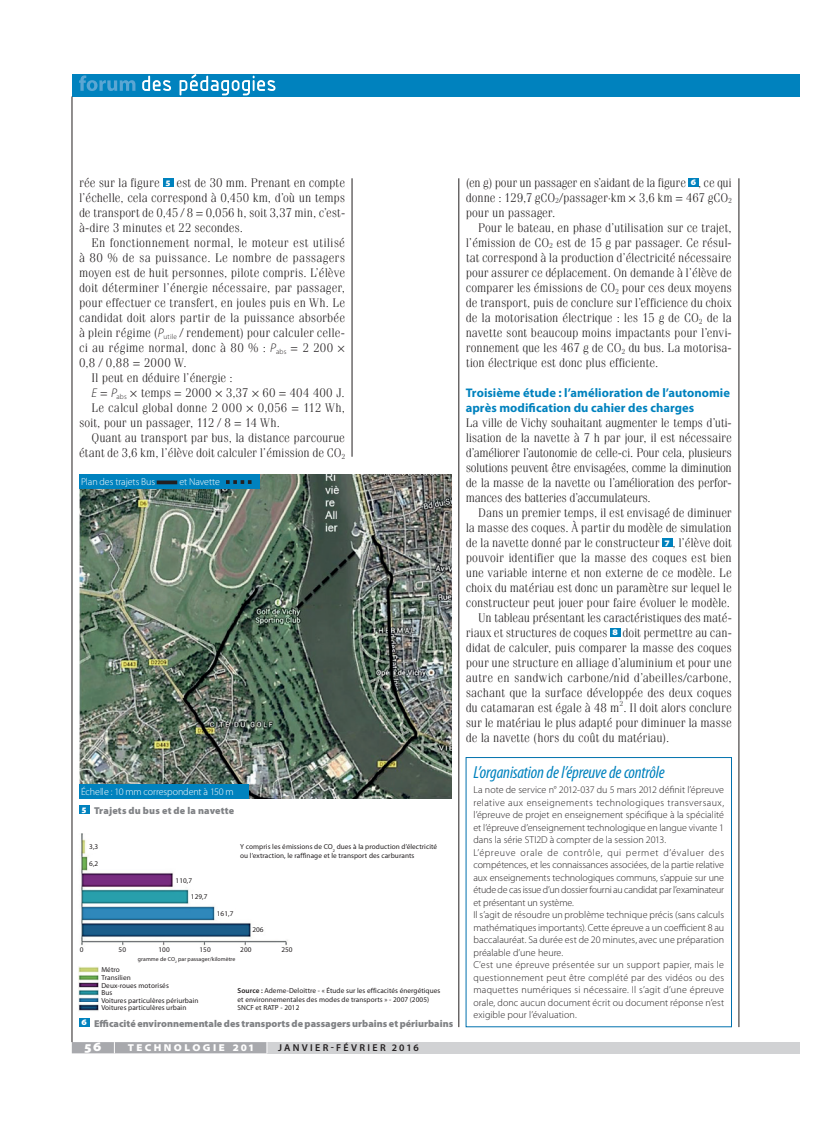
<style>
.page{position:relative;width:818px;height:1126px;background:#fff}
.page>*{position:absolute;margin:0;border:0;box-sizing:border-box;transform-origin:0 0}
.t1{font:italic condensed 17.5px "Myriad Pro";letter-spacing:-.01em;color:#0082be}
.t2{font:900 semi-expanded 13.75px "Myriad Pro";color:#fff}
.t3{font:300 12.5px/15px "Fenice Std";color:#231f20;text-align:justify}
.t4{font:700 12.5px/15px "Myriad Pro";letter-spacing:.005em;color:#0082be}
.t5{font:300 10px/12.5px "Myriad Pro";letter-spacing:.005em;color:#231f20}
.t6{font:900 10px "Myriad Pro";color:#808285}
.t7{font:300 10px "Myriad Pro";letter-spacing:-.01em;color:#fff}
.t8{font:900 10px "Myriad Pro";letter-spacing:.02em;color:#808285}
.t9{font:600 10px "Myriad Pro";letter-spacing:.235em;color:#231f20}
.t10{font:900 semi-expanded 10px "Myriad Pro";letter-spacing:.24em;color:#fff}
.t11{font:7.25px/7.5px "Myriad Pro";letter-spacing:.01em;color:#231f20}
.t12{font:300 7.25px "Fenice Std";color:#231f20}
.t13{font:5.88px "Myriad Pro";letter-spacing:.01em;color:#231f20}
.s1{font-family:"Myriad Pro";font-weight:900;font-stretch:semi-expanded;font-size:9px;color:#fff}
.s2{font-family:"Myriad Pro";font-style:italic}
.s3{font-weight:600}
</style>
<div class="page">
<div style="left:267px;top:1041px;width:531px;height:12px;background:#d1d2d4"></div>
<svg style="left:72px;top:1041px;width:195px;height:12px;background:#b0b1b5"></svg>
<div style="left:781px;top:74px;width:17px;height:22px;background:#0082be"></div>
<div style="left:72px;top:74px;width:709px;height:22px;background:#0082be"></div>
<svg style="left:142px;top:74px;width:133px;height:21px"></svg>
<svg style="left:79px;top:75px;width:56px;height:16px"></svg>
<hr style="left:458px;top:178px;width:1px;height:848px;background:#231f20">
<hr style="left:351px;top:178px;width:1px;height:278px;background:#231f20">
<hr style="left:738px;top:178px;width:1px;height:848px;background:#231f20">
<hr style="left:72px;top:96px;width:1px;height:945px;background:#231f20">
<div style="left:79px;top:805px;width:10px;height:8px;background:#0082be"></div>
<img style="left:79px;top:474px;width:372px;height:324px">
<div style="left:79px;top:783px;width:169px;height:15px;background:#0082be"></div>
<div style="left:79px;top:474px;width:181px;height:14px;background:#0082be"></div>
<svg style="left:157px;top:480px;width:20px;height:4px"></svg>
<svg style="left:226px;top:480px;width:25px;height:4px"></svg>
<div style="left:79px;top:1018px;width:10px;height:8px;background:#0082be"></div>
<img style="left:81px;top:833px;width:207px;height:114px">
<img style="left:78px;top:966px;width:21px;height:44px">
<div style="left:688px;top:178px;width:10px;height:8px;background:#0082be"></div>
<div style="left:661px;top:538px;width:11px;height:8px;background:#0082be"></div>
<div style="left:609px;top:628px;width:11px;height:8px;background:#0082be"></div>
<div style="left:163px;top:178px;width:10px;height:8px;background:#0082be"></div>
<p class="t3" style="left:79px;top:175px;width:267px">rée sur la figure <span class="s1">5</span> est de 30 mm. Prenant en compte l’échelle, cela correspond à 0,450 km, d’où un temps de transport de 0,45 / 8 = 0,056 h, soit 3,37 min, c’est&shy;à-dire 3 minutes et 22 secondes.</p>
<p class="t3" style="left:91px;top:235px;width:255px">En fonctionnement normal, le moteur est utilisé</p>
<p class="t3" style="left:79px;top:250px;width:267px">à 80 % de sa puissance. Le nombre de passagers</p>
<p class="t3" style="left:79px;top:265px;width:267px">moyen est de huit personnes, pilote compris. L’élève</p>
<p class="t3" style="left:79px;top:280px;width:267px">doit déterminer l’énergie nécessaire, par passager,</p>
<p class="t3" style="left:79px;top:295px;width:267px">pour effectuer ce transfert, en joules puis en Wh. Le</p>
<p class="t3" style="left:79px;top:310px;width:267px">candidat doit alors partir de la puissance absorbée</p>
<p class="t3" style="left:79px;top:325px;width:267px">à plein régime (<span class="s2">P</span><sub>utile</sub> / rendement) pour calculer celle-</p>
<p class="t3" style="left:79px;top:340px;width:267px">ci au régime normal, donc à 80 % : <span class="s2">P</span><sub>abs</sub> = 2 200 ×</p>
<p class="t3" style="left:79px;top:355px;width:109px">0,8 / 0,88 = 2000 W.</p>
<p class="t3" style="left:91px;top:370px;width:143px">Il peut en déduire l’énergie :</p>
<p class="t3" style="left:91px;top:385px;width:255px"><span class="s2">E</span> = <span class="s2">P</span><sub>abs</sub> × temps = 2000 × 3,37 × 60 = 404 400 J.</p>
<p class="t3" style="left:91px;top:400px;width:255px">Le calcul global donne 2 000 × 0,056 = 112 Wh,</p>
<p class="t3" style="left:79px;top:415px;width:202px">soit, pour un passager, 112 / 8 = 14 Wh.</p>
<p class="t3" style="left:91px;top:430px;width:255px">Quant au transport par bus, la distance parcourue</p>
<p class="t3" style="left:79px;top:445px;width:267px">étant de 3,6 km, l’élève doit calculer l’émission de CO<sub>2</sub></p>
<p class="t7" style="left:81px;top:475px;width:75px">Plan des trajets Bus</p>
<p class="t7" style="left:179px;top:475px;width:42px">et Navette</p>
<p class="t7" style="left:81px;top:785px;width:154px">Échelle : 10 mm correspondent à 150 m</p>
<p class="t8" style="left:82px;top:803px;width:154px"><sup>5</sup> Trajets du bus et de la navette</p>
<p class="t11" style="left:89px;top:843px;width:11px">3,3</p>
<p class="t11" style="left:89px;top:859px;width:11px">6,2</p>
<p class="t11" style="left:175px;top:876px;width:18px">110,7</p>
<p class="t11" style="left:191px;top:892px;width:18px">129,7</p>
<p class="t11" style="left:240px;top:842px;width:198px;line-height:8.6px">Y compris les émissions de CO<sub>2</sub> dues à la production d’électricité ou l’extraction, le raffinage et le transport des carburants</p>
<p class="t11" style="left:217px;top:909px;width:18px">161,7</p>
<p class="t11" style="left:252px;top:925px;width:13px">206</p>
<p class="t11" style="left:80px;top:945px;width:5px">0</p>
<p class="t11" style="left:119px;top:945px;width:9px">50</p>
<p class="t11" style="left:158px;top:945px;width:13px">100</p>
<p class="t11" style="left:199px;top:945px;width:13px">150</p>
<p class="t11" style="left:240px;top:945px;width:13px">200</p>
<p class="t11" style="left:281px;top:945px;width:13px">250</p>
<p class="t11" style="left:101px;top:965px;width:20px">Métro</p>
<p class="t13" style="left:138px;top:955px;width:99px">gramme de CO<sub>2</sub> par passager/kilomètre</p>
<p class="t11" style="left:101px;top:973px;width:99px">Transilien<br>Deux-roues motorisés<br>Bus<br>Voitures particulères périurbain<br>Voitures particulères urbain</p>
<p class="t11" style="left:237px;top:986px;width:204px;line-height:8.6px"><span class="s3">Source :</span> Ademe-Deloittre - « Étude sur les efficacités énergétiques et environnementales des modes de transports » - 2007 (2005)<br>SNCF et RATP - 2012</p>
<p class="t6" style="left:81px;top:1016px;width:373px"><sup>6</sup> Efficacité environnementale des transports de passagers urbains et périurbains</p>
<p class="t2" style="left:84px;top:1037px;width:18px">56</p>
<p class="t10" style="left:128px;top:1041px;width:127px">TECHNOLOGIE 201</p>
<p class="t9" style="left:278px;top:1041px;width:142px">JANVIER-FÉVRIER 2016</p>
<p class="t3" style="left:465px;top:175px;width:267px">(en g) pour un passager en s’aidant de la figure <span class="s1">6</span> , ce qui donne : 129,7 gCO<sub>2</sub>/passager·km × 3,6 km = 467 gCO<sub>2 </sub>pour un passager.</p>
<p class="t3" style="left:465px;top:220px;width:267px;text-indent:12px">Pour le bateau, en phase d’utilisation sur ce trajet, l’émission de CO<sub>2</sub> est de 15 g par passager. Ce résul&shy;tat correspond à la production d’électricité nécessaire pour assurer ce déplacement. On demande à l’élève de comparer les émissions de CO<sub>2</sub> pour ces deux moyens de transport, puis de conclure sur l’efficience du choix de la motorisation électrique : les 15 g de CO<sub>2</sub> de la navette sont beaucoup moins impactants pour l’envi&shy;ronnement que les 467 g de CO<sub>2</sub> du bus. La motorisa&shy;tion électrique est donc plus efficiente.</p>
<p class="t4" style="left:465px;top:384px;width:265px">Troisième étude : l’amélioration de l’autonomie après modification du cahier des charges</p>
<p class="t3" style="left:465px;top:415px;width:267px">La ville de Vichy souhaitant augmenter le temps d’uti&shy;lisation de la navette à 7 h par jour, il est nécessaire d’améliorer l’autonomie de celle-ci. Pour cela, plusieurs solutions peuvent être envisagées, comme la diminution de la masse de la navette ou l’amélioration des perfor&shy;mances des batteries d’accumulateurs.</p>
<p class="t3" style="left:465px;top:505px;width:267px;text-align:right">Dans un premier temps, il est envisagé de diminuer<br>la masse des coques. À partir du modèle de simulation de la navette donné par le constructeur <sup>7</sup> , l’élève doit pouvoir identifier que la masse des coques est bien une variable interne et non externe de ce modèle. Le choix du matériau est donc un paramètre sur lequel le constructeur peut jouer pour faire évoluer le modèle.<br>Un tableau présentant les caractéristiques des maté&shy;riaux et structures de coques <sup>8</sup> doit permettre au can&shy;didat de calculer, puis comparer la masse des coques pour une structure en alliage d’aluminium et pour une autre en sandwich carbone/nid d’abeilles/carbone, sachant que la surface développée des deux coques du catamaran est égale à 48 m . Il doit alors conclure</p>
<p class="t12" style="left:619px;top:699px;width:5px">2</p>
<p class="t3" style="left:465px;top:715px;width:267px">sur le matériau le plus adapté pour diminuer la masse de la navette (hors du coût du matériau).</p>
<h1 class="t1" style="left:473px;top:761px;width:193px">L’organisation de l’épreuve de contrôle</h1>
<p class="t5" style="left:473px;top:783px;width:252px">La note de service n° 2012-037 du 5 mars 2012 définit l’épreuve relative aux enseignements technologiques transversaux, l’épreuve de projet en enseignement spécifique à la spécialité et l’épreuve d’enseignement technologique en langue vivante 1 dans la série STI2D à compter de la session 2013.<br>L’épreuve orale de contrôle, qui permet d’évaluer des compétences, et les connaissances associées, de la partie relative aux enseignements technologiques communs, s’appuie sur une étude de cas issue d’un dossier fourni au candidat par l’examinateur et présentant un système.<br>Il s’agit de résoudre un problème technique précis (sans calculs mathématiques importants). Cette épreuve a un coefficient 8 au baccalauréat. Sa durée est de 20 minutes, avec une préparation préalable d’une heure.<br>C’est une épreuve présentée sur un support papier, mais le questionnement peut être complété par des vidéos ou des maquettes numériques si nécessaire. Il s’agit d’une épreuve orale, donc aucun document écrit ou document réponse n’est exigible pour l’évaluation.</p>
</div>
